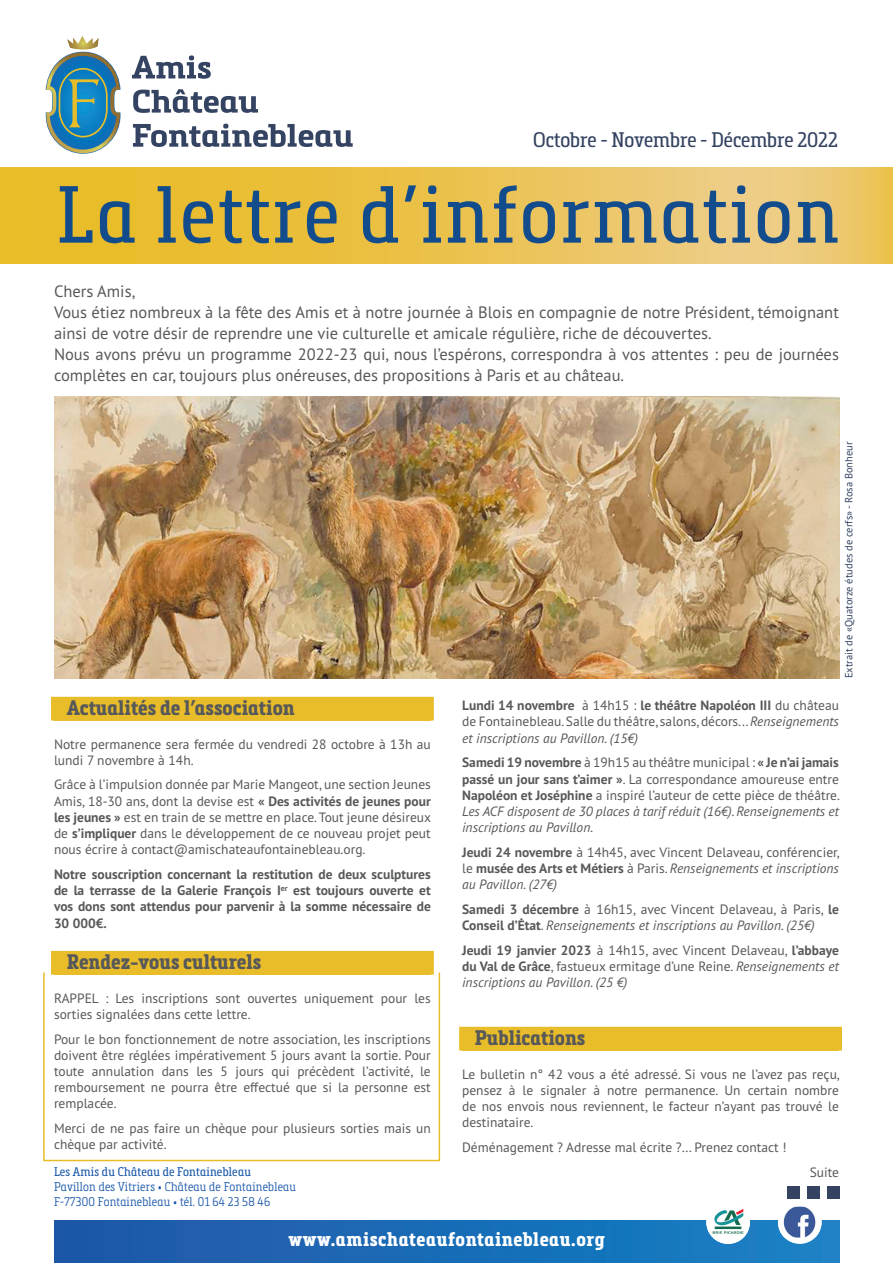
<style>
.page{position:relative;width:893px;height:1263px;background:#fff}
.page>*{position:absolute;margin:0;border:0;box-sizing:border-box;transform-origin:0 0}
.t1{font:79.5px "Metronic Slab Narrow";letter-spacing:.04em;color:#124c8d}
.Sous-Titres{font:700 20.7px "Metronic Slab Narrow";color:#57585a}
.t2{font:20.7px "Metronic Slab Narrow";color:#344361}
.t3{font:700 19.35px "Metronic Slab Narrow";letter-spacing:.03em;color:#fff}
.txt_courant{font:16.5px/21px "PT Sans Pro";color:#57585a}
.txt_courant-2{font:13.5px/16.2px "PT Sans Pro";color:#57585a}
.txt_dates{font:13.5px/16.2px "PT Sans Pro";color:#57585a;text-align:justify}
.txt_courant-3{font:700 13.5px/16.2px "PT Sans Pro";color:#57585a;text-align:justify}
.txt_dates-2{font:italic 13.5px/16.2px "PT Sans Pro";color:#57585a}
.t4{font:300 12.45px/14.9px "Metronic Slab Narrow";letter-spacing:.02em;color:#1e5baa}
.txt_courant-4{font:10.5px "PT Sans Pro";color:#344361}
.s1{font-weight:700}
.s2{font-weight:400}
.s3{font-style:italic}
.s4{font-weight:700;font-style:normal}
.s5{font-style:normal}
</style>
<div class="page">
<svg style="left:0;top:168px;width:893px;height:96px;background:#ebc250"></svg>
<div style="left:54px;top:1220px;width:785px;height:43px;background:linear-gradient(to right,#1e56a7,#1782c5)"></div>
<svg style="left:133px;top:124px;width:220px;height:23px"></svg>
<svg style="left:133px;top:89px;width:125px;height:24px"></svg>
<svg style="left:132px;top:55px;width:79px;height:24px"></svg>
<svg style="left:46px;top:36px;width:75px;height:118px"></svg>
<div style="left:778px;top:1200px;width:44px;height:44px;background:#fff;border-radius:50%"></div>
<img style="left:778px;top:1206px;width:44px;height:31px">
<div style="left:54px;top:700px;width:377px;height:20px;background:#e9bd29"></div>
<div style="left:51px;top:697px;width:383px;height:26px;border:6px solid #e9bd29"></div>
<div style="left:54px;top:954px;width:377px;height:21px;background:#e9bd29"></div>
<div style="left:51px;top:951px;width:383px;height:27px;border:6px solid #e9bd29"></div>
<div style="left:462px;top:1030px;width:377px;height:20px;background:#e9bd29"></div>
<div style="left:459px;top:1027px;width:383px;height:26px;border:6px solid #e9bd29"></div>
<div style="left:787px;top:1187px;width:13px;height:12px;background:#344361"></div>
<div style="left:807px;top:1187px;width:12px;height:12px;background:#344361"></div>
<div style="left:827px;top:1187px;width:12px;height:12px;background:#344361"></div>
<img style="left:706px;top:1200px;width:44px;height:44px;border-radius:22px">
<div style="left:43px;top:972px;width:397px;height:189px;border:2px solid #e9bd29"></div>
<img style="left:54px;top:397px;width:785px;height:281px">
<p class="t2" style="left:533px;top:128px;width:306px">Octobre - Novembre - Décembre 2022</p>
<p class="t1" style="left:57px;top:168px;width:783px">La lettre d’information</p>
<p class="txt_courant" style="left:54px;top:280px;width:83px">Chers Amis,</p>
<p class="txt_courant" style="left:54px;top:301px;width:786px">Vous étiez nombreux à la fête des Amis et à notre journée à Blois en compagnie de notre Président, témoignant ainsi de votre désir de reprendre une vie culturelle et amicale régulière, riche de découvertes.</p>
<p class="txt_courant" style="left:54px;top:343px;width:786px">Nous avons prévu un programme 2022-23 qui, nous l’espérons, correspondra à vos attentes : peu de journées complètes en car, toujours plus onéreuses, des propositions à Paris et au château.</p>
<p class="Sous-Titres" style="left:67px;top:696px;width:229px">Actualités de l’association</p>
<p class="txt_courant-2" style="left:54px;top:735px;width:378px">Notre permanence sera fermée du vendredi 28 octobre à 13h au lundi 7 novembre à 14h.</p>
<p class="txt_courant-2" style="left:54px;top:776px;width:379px;text-align:justify">Grâce à l’impulsion donnée par Marie Mangeot, une section Jeunes Amis, 18-30 ans, dont la devise est <span class="s1">« Des activités de jeunes pour les jeunes »</span> est en train de se mettre en place. Tout jeune désireux de <span class="s1">s’impliquer</span> dans le développement de ce nouveau projet peut nous écrire à contact@amischateaufontainebleau.org.</p>
<p class="txt_courant-3" style="left:54px;top:866px;width:378px">Notre souscription concernant la restitution de deux sculptures de la terrasse de la Galerie François I<sup>er</sup> est toujours ouverte et vos dons sont attendus pour parvenir à la somme nécessaire de 30 000€.</p>
<p class="Sous-Titres" style="left:67px;top:950px;width:196px">Rendez-vous culturels</p>
<p class="txt_courant-2" style="left:54px;top:989px;width:378px">RAPPEL : Les inscriptions sont ouvertes uniquement pour les sorties signalées dans cette lettre.</p>
<p class="txt_courant-2" style="left:54px;top:1030px;width:378px;text-align:justify">Pour le bon fonctionnement de notre association, les inscriptions doivent être réglées impérativement 5 jours avant la sortie. Pour toute annulation dans les 5 jours qui précèdent l’activité, le remboursement ne pourra être effectué que si la personne est remplacée.</p>
<p class="txt_courant-2" style="left:54px;top:1120px;width:378px">Merci de ne pas faire un chèque pour plusieurs sorties mais un chèque par activité.</p>
<p class="t4" style="left:54px;top:1164px;width:244px"><span class="s2">Les Amis du Château de Fontainebleau<br></span>Pavillon des Vitriers • Château de Fontainebleau<br>F-77300 Fontainebleau • tél. 01 64 23 58 46</p>
<p class="txt_courant-4" style="left:842px;top:678px;width:238px;rotate:-90deg">Extrait de «Quatorze études de cerfs» - Rosa Bonheur</p>
<p class="txt_dates" style="left:462px;top:697px;width:378px"><span class="s1">Lundi 14 novembre</span> à 14h15 : <span class="s1">le théâtre Napoléon III</span> du château de Fontainebleau. Salle du théâtre, salons, décors... <span class="s3">Renseignements et inscriptions au Pavillon. (15€)</span></p>
<p class="txt_dates" style="left:462px;top:754px;width:379px"><span class="s1">Samedi 19 novembre</span> à 19h15 au théâtre municipal : <span class="s1">« Je n’ai jamais passé un jour sans t’aimer »</span>. La correspondance amoureuse entre <span class="s1">Napoléon et Joséphine</span> a inspiré l’auteur de cette pièce de théâtre.<br><span class="s3">Les ACF disposent de 30 places à tarif réduit (16€). Renseignements et inscriptions au Pavillon.</span></p>
<p class="txt_dates" style="left:462px;top:844px;width:379px"><span class="s1">Jeudi 24 novembre</span> à 14h45, avec Vincent Delaveau, conférencier, le <span class="s1">musée des Arts et Métiers</span> à Paris. <span class="s3">Renseignements et inscriptions au Pavillon. (27€)</span></p>
<p class="txt_dates-2" style="left:462px;top:901px;width:378px"><span class="s4">Samedi 3 décembre</span> <span class="s5">à 16h15, avec Vincent Delaveau, à Paris,</span> <span class="s4">le<br>Conseil d’Ėtat</span><span class="s5">.</span> Renseignements et inscriptions au Pavillon. (25€)</p>
<p class="txt_dates" style="left:462px;top:942px;width:378px"><span class="s1">Jeudi 19 janvier 2023</span> à 14h15, avec Vincent Delaveau, <span class="s1">l’abbaye du Val de Grâce</span>, fastueux ermitage d’une Reine. <span class="s3">Renseignements et inscriptions au Pavillon. (25 €)</span></p>
<p class="Sous-Titres" style="left:475px;top:1026px;width:112px">Publications</p>
<p class="txt_courant-2" style="left:462px;top:1065px;width:379px;text-align:justify">Le bulletin n° 42 vous a été adressé. Si vous ne l’avez pas reçu, pensez à le signaler à notre permanence. Un certain nombre de nos envois nous reviennent, le facteur n’ayant pas trouvé le destinataire.</p>
<p class="txt_courant-2" style="left:462px;top:1139px;width:326px">Déménagement ? Adresse mal écrite ?… Prenez contact !</p>
<p class="txt_dates" style="left:810px;top:1163px;width:31px">Suite</p>
<p class="t3" style="left:288px;top:1227px;width:318px">www.amischateaufontainebleau.org</p>
</div>
